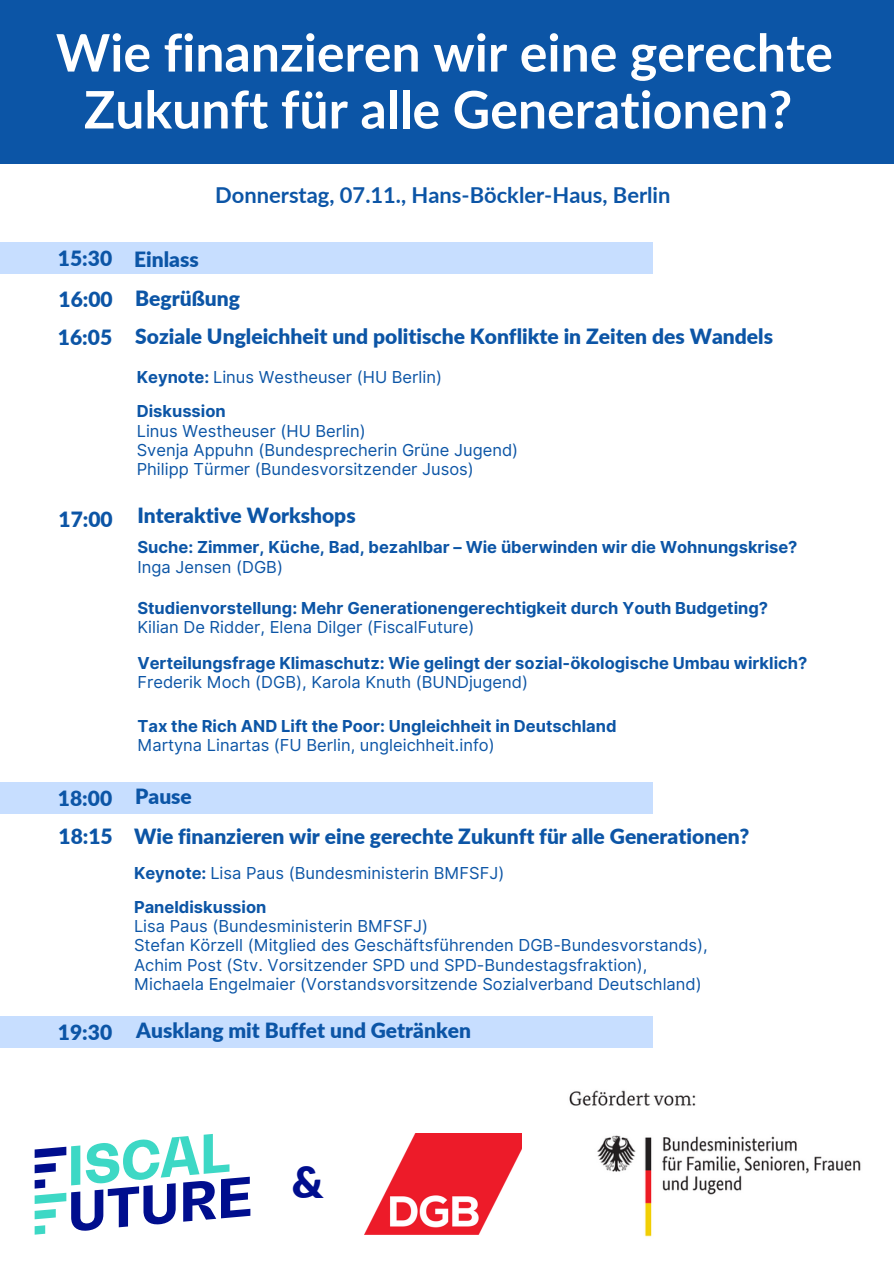
<style>
.page{position:relative;width:894px;height:1264px;background:#fff}
.page>*{position:absolute;margin:0;border:0;box-sizing:border-box;transform-origin:0 0}
.t1{font:700 51.75px/56.8px "Lato";color:#fff;text-align:center}
.t2{font:900 43.35px "Lato";color:#000e8e}
.t3{font:700 21.9px "Lato";color:#0c55a6}
.t4{font:900 21px "Lato";color:#0c55a6}
.t5{font:16.5px "Inter";color:#0c55a6}
.t6{font:700 16.5px "Inter";color:#0c55a6}
.s1{font-weight:700}
</style>
<div class="page">
<div style="left:0;top:0;width:893px;height:164px;background:#0c55a6"></div>
<div style="left:0;top:782px;width:653px;height:31px;background:#c7deff"></div>
<div style="left:0;top:1016px;width:653px;height:31px;background:#c7deff"></div>
<img style="left:365px;top:1133px;width:157px;height:101px">
<svg style="left:35px;top:1134px;width:215px;height:100px"></svg>
<div style="left:0;top:242px;width:653px;height:32px;background:#c7deff"></div>
<img style="left:569px;top:1090px;width:292px;height:147px">
<p class="t1" style="left:56px;top:23px;width:778px">Wie finanzieren wir eine gerechte<br>Zukunft für alle Generationen?</p>
<p class="t3" style="left:215px;top:182px;width:456px">Donnerstag, 07.11., Hans-Böckler-Haus, Berlin</p>
<h2 class="t4" style="left:58px;top:245px;width:56px">15:30</h2>
<p class="t4" style="left:134px;top:246px;width:66px">Einlass</p>
<h2 class="t4" style="left:58px;top:286px;width:56px">16:00</h2>
<p class="t4" style="left:135px;top:285px;width:106px">Begrüßung</p>
<p class="t4" style="left:58px;top:324px;width:56px">16:05</p>
<p class="t4" style="left:135px;top:323px;width:639px">Soziale Ungleichheit und politische Konflikte in Zeiten des Wandels</p>
<h2 class="t5" style="left:137px;top:367px;width:307px"><span class="s1">Keynote:</span> Linus Westheuser (HU Berlin)</h2>
<p class="t6" style="left:137px;top:401px;width:90px">Diskussion</p>
<p class="t5" style="left:137px;top:420px;width:230px">Linus Westheuser (HU Berlin)</p>
<p class="t5" style="left:137px;top:440px;width:383px">Svenja Appuhn (Bundesprecherin Grüne Jugend)</p>
<p class="t5" style="left:137px;top:459px;width:338px">Philipp Türmer (Bundesvorsitzender Jusos)</p>
<p class="t4" style="left:58px;top:506px;width:56px">17:00</p>
<p class="t4" style="left:137px;top:502px;width:220px">Interaktive Workshops</p>
<p class="t6" style="left:137px;top:537px;width:661px">Suche: Zimmer, Küche, Bad, bezahlbar – Wie überwinden wir die Wohnungskrise?</p>
<p class="t5" style="left:137px;top:557px;width:147px">Inga Jensen (DGB)</p>
<p class="t6" style="left:137px;top:598px;width:632px">Studienvorstellung: Mehr Generationengerechtigkeit durch Youth Budgeting?</p>
<h2 class="t5" style="left:137px;top:617px;width:338px">Kilian De Ridder, Elena Dilger (FiscalFuture)</h2>
<h2 class="t6" style="left:137px;top:653px;width:671px">Verteilungsfrage Klimaschutz: Wie gelingt der sozial-ökologische Umbau wirklich?</h2>
<h2 class="t5" style="left:137px;top:672px;width:392px">Frederik Moch (DGB), Karola Knuth (BUNDjugend)</h2>
<h2 class="t6" style="left:137px;top:716px;width:480px">Tax the Rich AND Lift the Poor: Ungleichheit in Deutschland</h2>
<p class="t5" style="left:137px;top:735px;width:359px">Martyna Linartas (FU Berlin, ungleichheit.info)</p>
<p class="t4" style="left:58px;top:785px;width:56px">18:00</p>
<p class="t4" style="left:135px;top:783px;width:58px">Pause</p>
<p class="t4" style="left:58px;top:823px;width:56px">18:15</p>
<p class="t4" style="left:134px;top:823px;width:616px">Wie finanzieren wir eine gerechte Zukunft für alle Generationen?</p>
<p class="t5" style="left:134px;top:863px;width:372px"><span class="s1">Keynote:</span> Lisa Paus (Bundesministerin BMFSFJ)</p>
<h1 class="t6" style="left:134px;top:897px;width:134px">Paneldiskussion</h1>
<h2 class="t5" style="left:134px;top:916px;width:295px">Lisa Paus (Bundesministerin BMFSFJ)</h2>
<h2 class="t5" style="left:134px;top:935px;width:575px">Stefan Körzell (Mitglied des Geschäftsführenden DGB-Bundesvorstands),</h2>
<h2 class="t5" style="left:134px;top:954px;width:515px">Achim Post (Stv. Vorsitzender SPD und SPD-Bundestagsfraktion),</h2>
<h2 class="t5" style="left:134px;top:973px;width:569px">Michaela Engelmaier (Vorstandsvorsitzende Sozialverband Deutschland)</h2>
<h2 class="t4" style="left:58px;top:1019px;width:56px">19:30</h2>
<h2 class="t4" style="left:136px;top:1017px;width:336px">Ausklang mit Buffet und Getränken</h2>
<p class="t2" style="left:292px;top:1155px;width:33px">&amp;</p>
</div>
